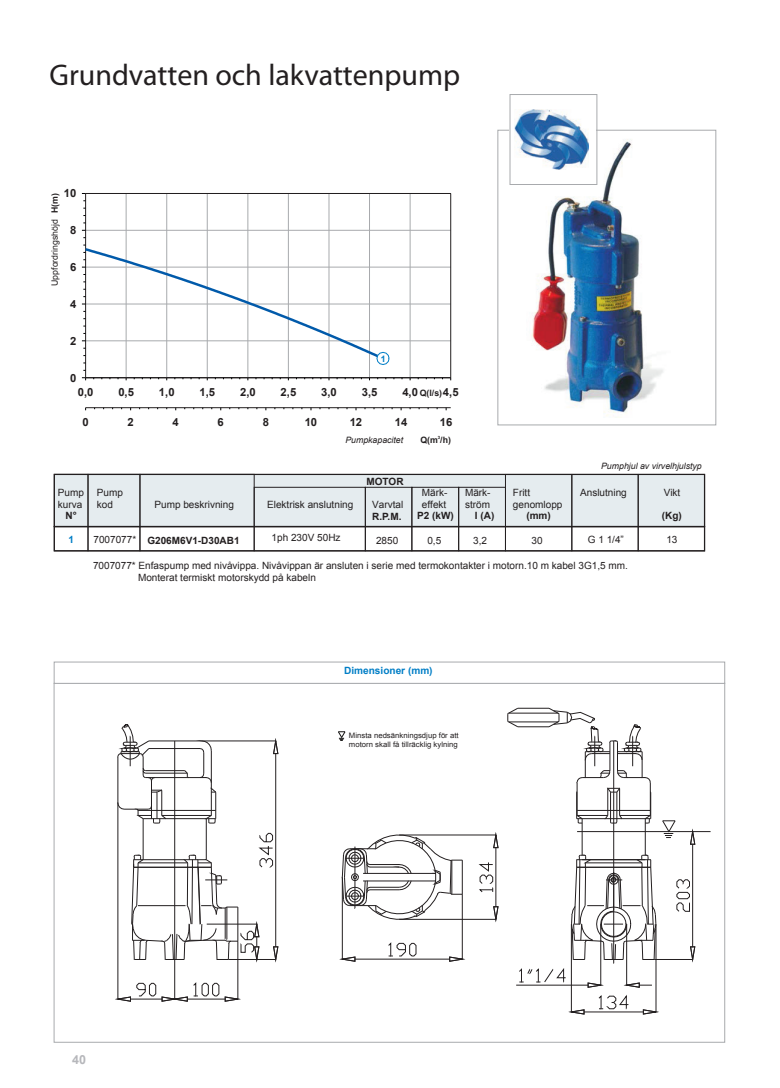
<style>
.page{position:relative;width:780px;height:1088px;background:#fff}
.page>*{position:absolute;margin:0;border:0;box-sizing:border-box;transform-origin:0 0}
.t1{font:30px "Myriad Pro";color:#231f20}
.t2{font:700 12.5px "Arial";color:#b6b7bb}
.t3{font:700 11.25px "Arial";color:#231f20}
.t4{font:10px/12px "Arial";color:#231f20}
.t5{font:700 10px "Arial";color:#231f20}
.t6{font:700 10px "Arial";color:#007ec6}
.t7{font:700 8.88px "Arial";color:#007ec6}
.t8{font:italic 8.75px "Arial";color:#231f20}
.t9{font:8.75px "Arial";color:#231f20}
.t10{font:700 8.75px "Arial";color:#231f20}
.t11{font:7.5px/9px "Arial";color:#231f20;scale:1.04 1}
.t12{font:700 4.38px "Arial";color:#231f20}
.s1{font-weight:700}
</style>
<div class="page">
<img style="left:532px;top:129px;width:147px;height:289px">
<div style="left:54px;top:662px;width:671px;height:22px;background:#fff;border:1px solid #a8aaad"></div>
<div style="left:497px;top:130px;width:219px;height:295px;border:1px solid #a8aaad"></div>
<div style="left:508px;top:95px;width:87px;height:89px;background:#fff"></div>
<div style="left:509px;top:94px;width:88px;height:91px;border:1px solid #a8aaad"></div>
<img style="left:514px;top:110px;width:74px;height:59px">
<hr style="left:86px;top:407px;width:364px;height:1px;background:#231f20">
<hr style="left:86px;top:340px;width:364px;height:1px;background:#a8aaad">
<hr style="left:86px;top:304px;width:364px;height:1px;background:#a8aaad">
<hr style="left:86px;top:267px;width:364px;height:1px;background:#a8aaad">
<hr style="left:86px;top:230px;width:364px;height:1px;background:#a8aaad">
<hr style="left:85px;top:193px;width:1px;height:185px;background:#231f20">
<hr style="left:126px;top:193px;width:1px;height:185px;background:#a8aaad">
<hr style="left:166px;top:193px;width:1px;height:185px;background:#a8aaad">
<hr style="left:207px;top:193px;width:1px;height:185px;background:#a8aaad">
<hr style="left:247px;top:193px;width:1px;height:185px;background:#a8aaad">
<hr style="left:288px;top:193px;width:1px;height:185px;background:#a8aaad">
<hr style="left:328px;top:193px;width:1px;height:185px;background:#a8aaad">
<hr style="left:369px;top:193px;width:1px;height:185px;background:#a8aaad">
<hr style="left:410px;top:193px;width:1px;height:185px;background:#a8aaad">
<hr style="left:450px;top:193px;width:1px;height:185px;background:#231f20">
<hr style="left:86px;top:377px;width:364px;height:1px;background:#231f20">
<hr style="left:86px;top:193px;width:364px;height:1px;background:#231f20">
<svg style="left:115px;top:724px;width:163px;height:278px"></svg>
<svg style="left:342px;top:834px;width:120px;height:101px"></svg>
<hr style="left:462px;top:860px;width:1px;height:34px;background:#231f20">
<hr style="left:462px;top:894px;width:1px;height:65px;background:#231f20">
<hr style="left:342px;top:877px;width:1px;height:82px;background:#231f20">
<hr style="left:355px;top:959px;width:94px;height:1px;background:#231f20">
<svg style="left:449px;top:956px;width:16px;height:6px"></svg>
<svg style="left:339px;top:956px;width:16px;height:6px"></svg>
<hr style="left:399px;top:835px;width:97px;height:1px;background:#231f20">
<hr style="left:399px;top:919px;width:97px;height:1px;background:#231f20">
<hr style="left:495px;top:847px;width:1px;height:60px;background:#231f20">
<svg style="left:493px;top:832px;width:5px;height:16px"></svg>
<svg style="left:493px;top:906px;width:5px;height:16px"></svg>
<svg style="left:388px;top:942px;width:28px;height:15px"></svg>
<svg style="left:478px;top:862px;width:15px;height:31px"></svg>
<hr style="left:577px;top:831px;width:133px;height:1px;background:#231f20">
<svg style="left:507px;top:707px;width:188px;height:308px"></svg>
<svg style="left:338px;top:731px;width:8px;height:10px"></svg>
<svg style="left:82px;top:246px;width:300px;height:114px"></svg>
<svg style="left:376px;top:352px;width:14px;height:13px"></svg>
<div style="left:54px;top:474px;width:650px;height:52px;background:#e5ecef"></div>
<div style="left:54px;top:526px;width:34px;height:25px;border:1px solid #231f20"></div>
<div style="left:54px;top:474px;width:34px;height:53px;border:1px solid #231f20"></div>
<div style="left:88px;top:526px;width:52px;height:25px;border:1px solid #231f20"></div>
<div style="left:88px;top:474px;width:52px;height:53px;border:1px solid #231f20"></div>
<div style="left:140px;top:526px;width:114px;height:25px;border:1px solid #231f20"></div>
<div style="left:140px;top:474px;width:114px;height:53px;border:1px solid #231f20"></div>
<div style="left:254px;top:526px;width:111px;height:25px;border:1px solid #231f20"></div>
<div style="left:254px;top:487px;width:111px;height:40px;border:1px solid #231f20"></div>
<div style="left:365px;top:526px;width:47px;height:25px;border:1px solid #231f20"></div>
<div style="left:365px;top:487px;width:47px;height:40px;border:1px solid #231f20"></div>
<div style="left:411px;top:526px;width:48px;height:25px;border:1px solid #231f20"></div>
<div style="left:411px;top:487px;width:48px;height:40px;border:1px solid #231f20"></div>
<div style="left:505px;top:526px;width:67px;height:25px;border:1px solid #231f20"></div>
<div style="left:505px;top:474px;width:67px;height:53px;border:1px solid #231f20"></div>
<div style="left:458px;top:526px;width:47px;height:25px;border:1px solid #231f20"></div>
<div style="left:458px;top:487px;width:47px;height:40px;border:1px solid #231f20"></div>
<div style="left:571px;top:526px;width:67px;height:25px;border:1px solid #231f20"></div>
<div style="left:571px;top:474px;width:67px;height:53px;border:1px solid #231f20"></div>
<div style="left:637px;top:526px;width:67px;height:25px;border:1px solid #231f20"></div>
<div style="left:637px;top:474px;width:67px;height:53px;border:1px solid #231f20"></div>
<h1 class="t1" style="left:50px;top:57px;width:412px">Grundvatten och lakvattenpump</h1>
<p class="t3" style="left:64px;top:186px;width:14px">10</p>
<p class="t9" style="left:49px;top:286px;width:94px;rotate:-90deg">Uppfordringshöjd <span class="s1">H(m)</span></p>
<p class="t3" style="left:70px;top:223px;width:8px">8</p>
<p class="t3" style="left:70px;top:260px;width:8px">6</p>
<p class="t3" style="left:70px;top:296px;width:8px">4</p>
<p class="t3" style="left:70px;top:333px;width:8px">2</p>
<p class="t3" style="left:70px;top:370px;width:8px">0</p>
<p class="t7" style="left:381px;top:353px;width:6px">1</p>
<p class="t3" style="left:78px;top:385px;width:17px">0,0</p>
<p class="t3" style="left:118px;top:385px;width:17px">0,5</p>
<p class="t3" style="left:159px;top:385px;width:17px">1,0</p>
<p class="t3" style="left:199px;top:385px;width:17px">1,5</p>
<p class="t3" style="left:240px;top:385px;width:17px">2,0</p>
<p class="t3" style="left:280px;top:385px;width:17px">2,5</p>
<p class="t3" style="left:321px;top:385px;width:17px">3,0</p>
<p class="t3" style="left:362px;top:385px;width:17px">3,5</p>
<p class="t3" style="left:402px;top:385px;width:17px">4,0</p>
<p class="t3" style="left:443px;top:385px;width:17px">4,5</p>
<p class="t10" style="left:420px;top:387px;width:24px">Q(l/s)</p>
<p class="t3" style="left:83px;top:415px;width:8px">0</p>
<p class="t3" style="left:127px;top:415px;width:8px">2</p>
<p class="t3" style="left:173px;top:415px;width:8px">4</p>
<p class="t3" style="left:218px;top:415px;width:8px">6</p>
<p class="t3" style="left:263px;top:415px;width:8px">8</p>
<p class="t3" style="left:305px;top:415px;width:14px">10</p>
<p class="t3" style="left:349px;top:415px;width:14px">12</p>
<p class="t3" style="left:395px;top:415px;width:14px">14</p>
<p class="t3" style="left:440px;top:415px;width:14px">16</p>
<p class="t8" style="left:345px;top:434px;width:59px">Pumpkapacitet</p>
<p class="t5" style="left:366px;top:475px;width:39px">MOTOR</p>
<p class="t12" style="left:438px;top:434px;width:4px">3</p>
<p class="t10" style="left:420px;top:434px;width:32px">Q(m /h)</p>
<p class="t8" style="left:601px;top:460px;width:102px">Pumphjul av virvelhjulstyp</p>
<p class="t4" style="left:58px;top:486px;width:28px">Pump kurva</p>
<p class="t4" style="left:465px;top:486px;width:27px">Märk-</p>
<p class="t4" style="left:97px;top:487px;width:28px">Pump kod</p>
<p class="t4" style="left:422px;top:486px;width:27px">Märk-</p>
<p class="t4" style="left:513px;top:486px;width:51px">Fritt genomlopp</p>
<p class="t4" style="left:580px;top:486px;width:48px">Anslutning</p>
<p class="t4" style="left:663px;top:486px;width:18px">Vikt</p>
<p class="t4" style="left:372px;top:498px;width:33px">Varvtal</p>
<p class="t4" style="left:422px;top:498px;width:26px">effekt</p>
<p class="t5" style="left:372px;top:509px;width:31px">R.P.M.</p>
<p class="t4" style="left:154px;top:499px;width:81px">Pump beskrivning</p>
<p class="t4" style="left:465px;top:498px;width:26px">ström</p>
<p class="t4" style="left:267px;top:499px;width:88px">Elektrisk anslutning</p>
<p class="t5" style="left:65px;top:509px;width:13px">N°</p>
<p class="t5" style="left:417px;top:509px;width:38px">P2 (kW)</p>
<p class="t5" style="left:475px;top:509px;width:21px">I (A)</p>
<p class="t5" style="left:526px;top:509px;width:26px">(mm)</p>
<p class="t5" style="left:662px;top:509px;width:21px">(Kg)</p>
<p class="t6" style="left:68px;top:533px;width:7px">1</p>
<p class="t4" style="left:93px;top:534px;width:44px">7007077*</p>
<p class="t4" style="left:587px;top:534px;width:38px">G 1 1/4”</p>
<p class="t4" style="left:666px;top:534px;width:13px">13</p>
<p class="t5" style="left:147px;top:533px;width:94px">G206M6V1-D30AB1</p>
<p class="t4" style="left:271px;top:532px;width:70px">1ph 230V 50Hz</p>
<p class="t4" style="left:376px;top:535px;width:24px">2850</p>
<p class="t4" style="left:427px;top:535px;width:15px">0,5</p>
<p class="t4" style="left:473px;top:535px;width:15px">3,2</p>
<p class="t4" style="left:531px;top:535px;width:13px">30</p>
<p class="t4" style="left:138px;top:559px;width:491px;text-indent:-45px">7007077* Enfaspump med nivåvippa. Nivåvippan är ansluten i serie med termokontakter i motorn.10 m kabel 3G1,5 mm.<br>Monterat termiskt motorskydd på kabeln</p>
<p class="t6" style="left:344px;top:664px;width:90px">Dimensioner (mm)</p>
<p class="t2" style="left:72px;top:1051px;width:15px">40</p>
<p class="t11" style="left:349px;top:731px;width:107px">Minsta nedsänkningsdjup för att motorn skall få tillräcklig kylning</p>
</div>
